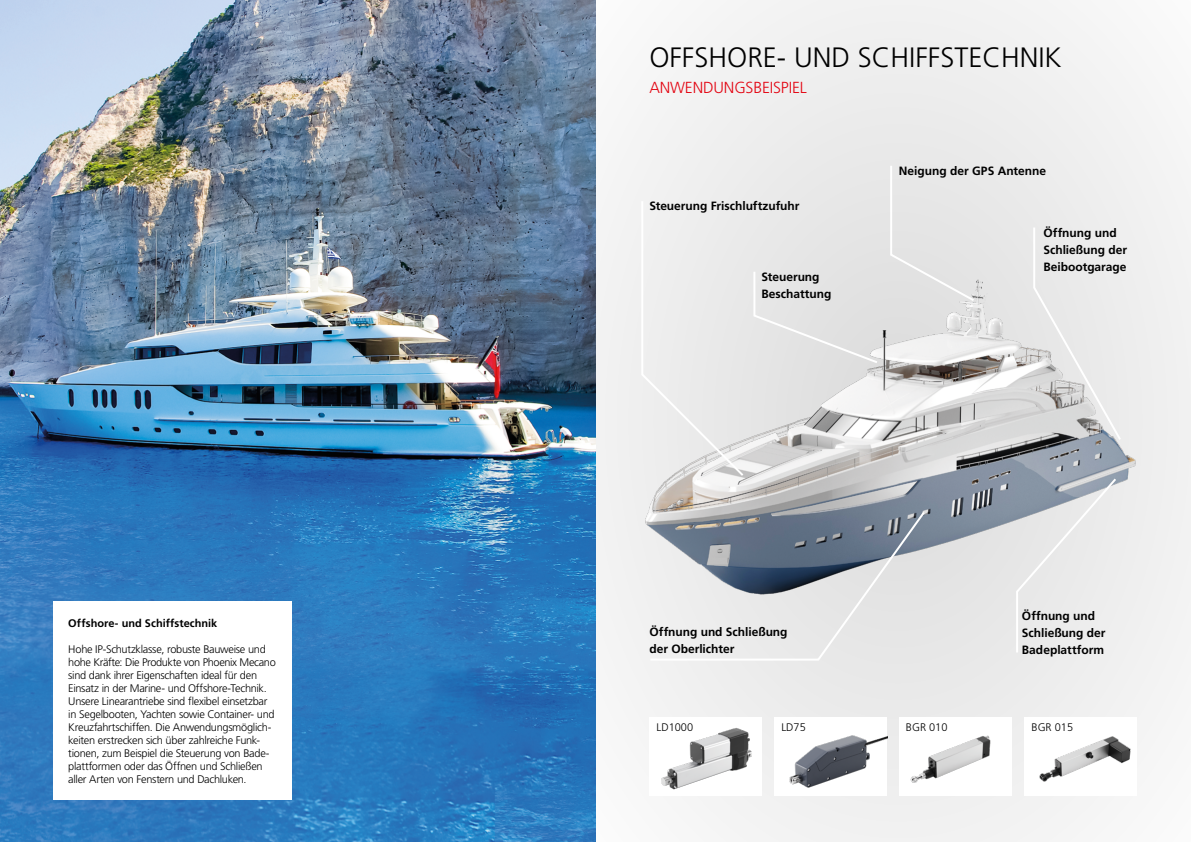
<style>
.page{position:relative;width:1191px;height:842px;background:#fff}
.page>*{position:absolute;margin:0;border:0;box-sizing:border-box;transform-origin:0 0}
.t1{font:300 28px "Frutiger LT Std";color:#000}
.t2{font:300 16px "Frutiger LT Std";letter-spacing:-.01em;color:#e30613}
.t3{font:700 12px/17px "Frutiger LT Std";color:#000}
.t4{font:300 11px/13px "Frutiger LT Std";letter-spacing:-.025em;color:#000}
.t5{font:700 11px "Frutiger LT Std";color:#000}
</style>
<div class="page">
<div style="left:595px;top:0;width:596px;height:842px;background:#f1f1f1"></div>
<img style="left:774px;top:717px;width:113px;height:78px">
<img style="left:649px;top:717px;width:113px;height:78px">
<img style="left:595px;top:278px;width:541px;height:397px">
<img style="left:0;top:0;width:595px;height:842px">
<img style="left:1024px;top:718px;width:113px;height:77px">
<div style="left:899px;top:717px;width:113px;height:78px;background:#fff"></div>
<img style="left:910px;top:735px;width:81px;height:48px">
<div style="left:54px;top:601px;width:238px;height:198px;background:#fff"></div>
<svg style="left:640px;top:201px;width:105px;height:277px"></svg>
<div style="left:752px;top:270px;width:127px;height:95px;background:#e3e3e3"></div>
<svg style="left:1032px;top:228px;width:90px;height:214px"></svg>
<svg style="left:1015px;top:476px;width:103px;height:178px"></svg>
<svg style="left:648px;top:510px;width:278px;height:152px"></svg>
<div style="left:889px;top:166px;width:87px;height:137px;background:#e5e5e5"></div>
<p class="t5" style="left:68px;top:616px;width:151px">Offshore- und Schiffstechnik</p>
<p class="t4" style="left:68px;top:642px;width:209px">Hohe IP-Schutzklasse, robuste Bauweise und hohe Kräfte: Die Produkte von Phoenix Mecano sind dank ihrer Eigenschaften ideal für den Einsatz in der Marine- und Offshore-Technik.<br>Unsere Linearantriebe sind flexibel einsetzbar in Segelbooten, Yachten sowie Container- und Kreuzfahrtschiffen. Die Anwendungsmöglich&shy;keiten erstrecken sich über zahlreiche Funk&shy;tionen, zum Beispiel die Steuerung von Bade&shy;plattformen oder das Öffnen und Schließen aller Arten von Fenstern und Dachluken.</p>
<h1 class="t1" style="left:649px;top:42px;width:414px">OFFSHORE- UND SCHIFFSTECHNIK</h1>
<h2 class="t2" style="left:649px;top:79px;width:159px">ANWENDUNGSBEISPIEL</h2>
<p class="t3" style="left:649px;top:198px;width:152px">Steuerung Frischluftzufuhr</p>
<p class="t3" style="left:761px;top:268px;width:71px">Steuerung<br>Beschattung</p>
<p class="t3" style="left:899px;top:162px;width:149px">Neigung der GPS Antenne</p>
<p class="t3" style="left:1043px;top:224px;width:85px">Öffnung und<br>Schließung der<br>Beibootgarage</p>
<p class="t3" style="left:649px;top:623px;width:140px">Öffnung und Schließung der Oberlichter</p>
<p class="t4" style="left:656px;top:720px;width:38px">LD1000</p>
<p class="t4" style="left:781px;top:720px;width:26px">LD75</p>
<p class="t3" style="left:1022px;top:607px;width:85px">Öffnung und<br>Schließung der<br>Badeplattform</p>
<p class="t4" style="left:906px;top:720px;width:43px">BGR 010</p>
<p class="t4" style="left:1031px;top:720px;width:43px">BGR 015</p>
</div>
